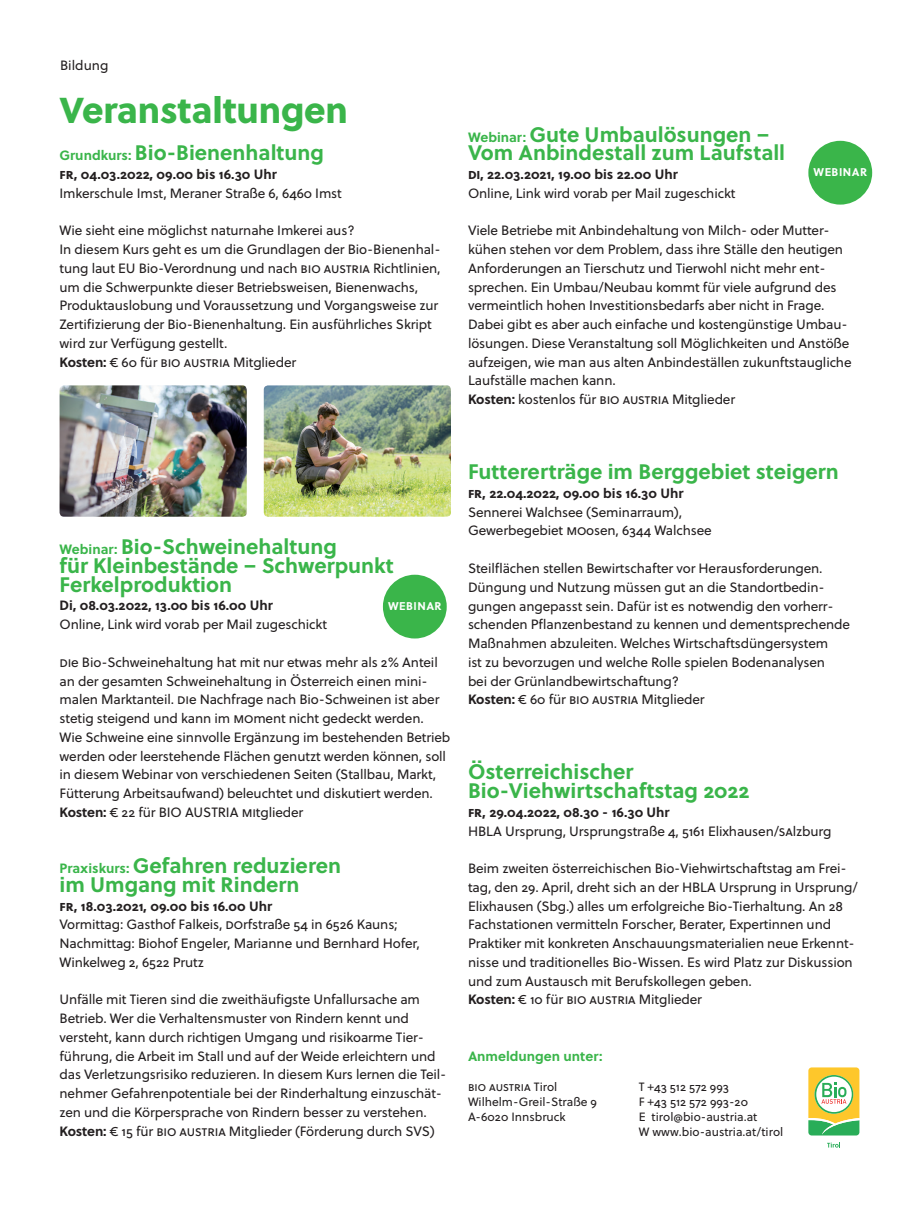
<style>
.page{position:relative;width:919px;height:1225px;background:#fff}
.page>*{position:absolute;margin:0;border:0;box-sizing:border-box;transform-origin:0 0}
.t1{font:36px "Soleil Xb";letter-spacing:-.005em;color:#3ab54a}
.t2{font:700 21px/18.8px "Soleil";color:#3ab54a}
.t3{font:13.5px/18.8px "Soleil";letter-spacing:-.01em;color:#231f20}
.t4{font:700 13.5px "Soleil";color:#231f20}
.t5{font:700 13.5px "Soleil";color:#3ab54a}
.t6{font:12px/15px "Soleil";color:#231f20}
.t7{font:700 11.25px "Soleil";letter-spacing:.045em;color:#fff}
.s1{font-size:13.5px}
.s2{font-weight:700}
</style>
<div class="page">
<img style="left:60px;top:385px;width:187px;height:132px">
<img style="left:264px;top:385px;width:187px;height:132px">
<svg style="left:827px;top:1142px;width:13px;height:5px"></svg>
<svg style="left:808px;top:1067px;width:51px;height:68px"></svg>
<div style="left:383px;top:575px;width:63px;height:63px;background:#3ab54a;border-radius:50%"></div>
<div style="left:808px;top:141px;width:64px;height:64px;background:#3ab54a;border-radius:50%"></div>
<p class="t3" style="left:60px;top:56px;width:50px">Bildung</p>
<h1 class="t1" style="left:60px;top:86px;width:290px">Veranstaltungen</h1>
<h2 class="t2" style="left:60px;top:144px;width:266px"><span class="s1">Grundkurs:</span> Bio-Bienenhaltung</h2>
<p class="t4" style="left:60px;top:165px;width:219px">Fr, 04.03.2022, 09.00 bis 16.30 Uhr</p>
<p class="t3" style="left:60px;top:184px;width:284px">Imkerschule Imst, Meraner Straße 6, 6460 Imst</p>
<p class="t3" style="left:60px;top:222px;width:382px">Wie sieht eine möglichst naturnahe Imkerei aus?<br>In diesem Kurs geht es um die Grundlagen der Bio-Bienenhal&shy;tung laut EU Bio-Verordnung und nach BIO AUSTRIA Richtlinien, um die Schwerpunkte dieser Betriebsweisen, Bienenwachs, Produktauslobung und Voraussetzung und Vorgangsweise zur Zertifizierung der Bio-Bienenhaltung. Ein ausführliches Skript wird zur Verfügung gestellt.<br><span class="s2">Kosten:</span> € 60 für BIO AUSTRIA Mitglieder</p>
<h2 class="t2" style="left:468px;top:125px;width:318px"><span class="s1">Webinar:</span> Gute Umbaulösungen –<br>Vom Anbindestall zum Laufstall</h2>
<p class="t4" style="left:468px;top:165px;width:212px">Di, 22.03.2021, 19.00 bis 22.00 Uhr</p>
<p class="t3" style="left:468px;top:184px;width:269px">Online, Link wird vorab per Mail zugeschickt</p>
<p class="t3" style="left:468px;top:222px;width:385px">Viele Betriebe mit Anbindehaltung von Milch- oder Mutter&shy;kühen stehen vor dem Problem, dass ihre Ställe den heutigen Anforderungen an Tierschutz und Tierwohl nicht mehr ent&shy;sprechen. Ein Umbau/Neubau kommt für viele aufgrund des vermeintlich hohen Investitionsbedarfs aber nicht in Frage.<br>Dabei gibt es aber auch einfache und kostengünstige Umbau&shy;lösungen. Diese Veranstaltung soll Möglichkeiten und Anstöße aufzeigen, wie man aus alten Anbindeställen zukunftstaugliche Laufställe machen kann.<br><span class="s2">Kosten:</span> kostenlos für BIO AUSTRIA Mitglieder</p>
<p class="t7" style="left:813px;top:165px;width:55px">WEBINAR</p>
<h2 class="t2" style="left:60px;top:538px;width:336px"><span class="s1">Webinar:</span> Bio-Schweinehaltung<br>für Kleinbestände – Schwerpunkt<br>Ferkelproduktion</h2>
<p class="t4" style="left:60px;top:597px;width:215px">Di, 08.03.2022, 13.00 bis 16.00 Uhr</p>
<p class="t3" style="left:60px;top:615px;width:269px">Online, Link wird vorab per Mail zugeschickt</p>
<p class="t3" style="left:60px;top:653px;width:392px">Die Bio-Schweinehaltung hat mit nur etwas mehr als 2% Anteil an der gesamten Schweinehaltung in Österreich einen mini&shy;malen Marktanteil. Die Nachfrage nach Bio-Schweinen ist aber stetig steigend und kann im Moment nicht gedeckt werden.<br>Wie Schweine eine sinnvolle Ergänzung im bestehenden Betrieb werden oder leerstehende Flächen genutzt werden können, soll in diesem Webinar von verschiedenen Seiten (Stallbau, Markt, Fütterung Arbeitsaufwand) beleuchtet und diskutiert werden.<br><span class="s2">Kosten:</span> € 22 für BIO AUSTRIA Mitglieder</p>
<p class="t7" style="left:388px;top:599px;width:55px">WEBINAR</p>
<h2 class="t2" style="left:60px;top:856px;width:283px"><span class="s1">Praxiskurs:</span> Gefahren reduzieren im Umgang mit Rindern</h2>
<p class="t4" style="left:60px;top:897px;width:214px">Fr, 18.03.2021, 09.00 bis 16.00 Uhr</p>
<p class="t3" style="left:60px;top:915px;width:362px">Vormittag: Gasthof Falkeis, Dorfstraße 54 in 6526 Kauns;<br>Nachmittag: Biohof Engeler, Marianne und Bernhard Hofer,<br>Winkelweg 2, 6522 Prutz</p>
<p class="t3" style="left:60px;top:990px;width:388px">Unfälle mit Tieren sind die zweithäufigste Unfallursache am Betrieb. Wer die Verhaltensmuster von Rindern kennt und versteht, kann durch richtigen Umgang und risikoarme Tier&shy;führung, die Arbeit im Stall und auf der Weide erleichtern und das Verletzungsrisiko reduzieren. In diesem Kurs lernen die Teil&shy;nehmer Gefahrenpotentiale bei der Rinderhaltung einzuschät&shy;zen und die Körpersprache von Rindern besser zu verstehen.<br><span class="s2">Kosten:</span> € 15 für BIO AUSTRIA Mitglieder (Förderung durch SVS)</p>
<h2 class="t2" style="left:468px;top:463px;width:372px">Futtererträge im Berggebiet steigern</h2>
<p class="t4" style="left:468px;top:484px;width:217px">Fr, 22.04.2022, 09.00 bis 16.30 Uhr</p>
<p class="t3" style="left:468px;top:503px;width:245px">Sennerei Walchsee (Seminarraum),<br>Gewerbegebiet Moosen, 6344 Walchsee</p>
<p class="t3" style="left:468px;top:559px;width:383px">Steilflächen stellen Bewirtschafter vor Herausforderungen.<br>Düngung und Nutzung müssen gut an die Standortbedin&shy;gungen angepasst sein. Dafür ist es notwendig den vorherr&shy;schenden Pflanzenbestand zu kennen und dementsprechende Maßnahmen abzuleiten. Welches Wirtschaftsdüngersystem<br>ist zu bevorzugen und welche Rolle spielen Bodenanalysen<br>bei der Grünlandbewirtschaftung?<br><span class="s2">Kosten:</span> € 60 für BIO AUSTRIA Mitglieder</p>
<h2 class="t2" style="left:468px;top:763px;width:283px">Österreichischer<br>Bio-Viehwirtschaftstag 2022</h2>
<p class="t4" style="left:468px;top:803px;width:203px">Fr, 29.04.2022, 08.30 - 16.30 Uhr</p>
<p class="t3" style="left:468px;top:822px;width:365px">HBLA Ursprung, Ursprungstraße 4, 5161 Elixhausen/Salzburg</p>
<p class="t3" style="left:468px;top:859px;width:391px">Beim zweiten österreichischen Bio-Viehwirtschaftstag am Frei&shy;tag, den 29. April, dreht sich an der HBLA Ursprung in Ursprung/ Elixhausen (Sbg.) alles um erfolgreiche Bio-Tierhaltung. An 28<br>Fachstationen vermitteln Forscher, Berater, Expertinnen und Praktiker mit konkreten Anschauungsmaterialien neue Erkennt&shy;nisse und traditionelles Bio-Wissen. Es wird Platz zur Diskussion und zum Austausch mit Berufskollegen geben.<br><span class="s2">Kosten:</span> € 10 für BIO AUSTRIA Mitglieder</p>
<p class="t5" style="left:468px;top:1047px;width:136px">Anmeldungen unter:</p>
<p class="t6" style="left:468px;top:1079px;width:130px">BIO AUSTRIA Tirol<br>Wilhelm-Greil-Straße 9<br>A-6020 Innsbruck</p>
<p class="t6" style="left:638px;top:1079px;width:146px">T +43 512 572 993<br>F +43 512 572 993-20<br>E tirol@bio-austria.at<br>W www.bio-austria.at/tirol</p>
</div>
